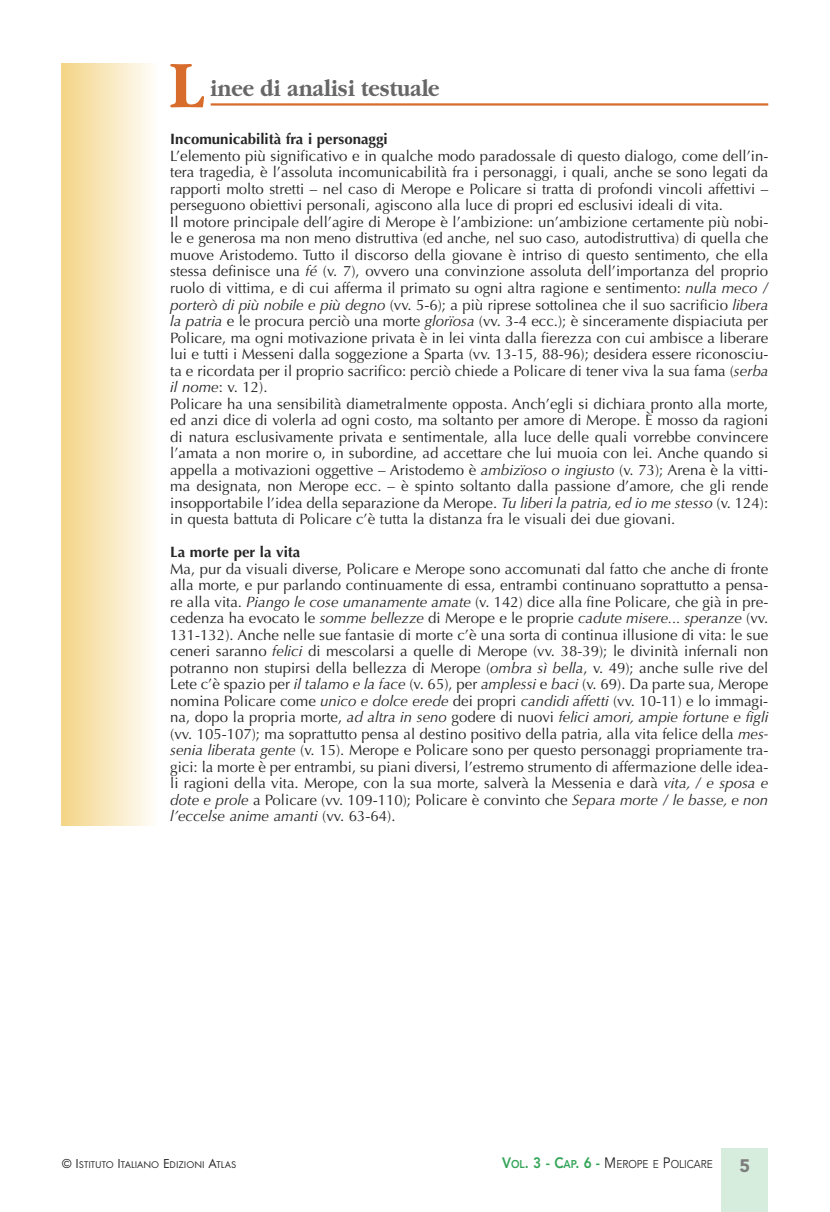
<style>
.page{position:relative;width:830px;height:1212px;background:#fff}
.page>*{position:absolute;margin:0;border:0;box-sizing:border-box;transform-origin:0 0}
.t1{font:700 69.15px "Garamond";color:#d76c2c;scale:.9 1}
.t2{font:700 24px "Garamond";color:#686768;scale:.9 1}
.t3{font:900 18px "Avenir";color:#7d7d7d}
.t4{font:15px/16.5px "Optima";color:#272627}
.t5{font:700 15px "Optima";color:#272627}
.t6{font:11.25px "Avenir";color:#272627;scale:.9 1}
.t7{font:10.2px "Futura T";color:#272627}
.s1{font-style:italic}
.s2{font-size:13.5px}
.s3{font-weight:800;font-size:15px;color:#32a457}
.s4{font-weight:800;color:#32a457}
.s5{font-size:15px}
</style>
<div class="page">
<div style="left:721px;top:1148px;width:46px;height:64px;background:#d6edde"></div>
<hr style="left:210px;top:103px;width:557px;height:3px;background:#d76c2c">
<div style="left:62px;top:64px;width:95px;height:761px;background:linear-gradient(to right,#f4d587,#fffdfb)"></div>
<h1 class="t1" style="left:170px;top:43px;width:39px">L</h1>
<h2 class="t2" style="left:210px;top:73px;width:256px">inee di analisi testuale</h2>
<p class="t5" style="left:170px;top:133px;width:219px">Incomunicabilità fra i personaggi</p>
<p class="t4" style="left:170px;top:149px;width:599px">L’elemento più significativo e in qualche modo paradossale di questo dialogo, come dell’in&shy;tera tragedia, è l’assoluta incomunicabilità fra i personaggi, i quali, anche se sono legati da rapporti molto stretti – nel caso di Merope e Policare si tratta di profondi vincoli affettivi – perseguono obiettivi personali, agiscono alla luce di propri ed esclusivi ideali di vita.<br>Il motore principale dell’agire di Merope è l’ambizione: un’ambizione certamente più nobi&shy;le e generosa ma non meno distruttiva (ed anche, nel suo caso, autodistruttiva) di quella che muove Aristodemo. Tutto il discorso della giovane è intriso di questo sentimento, che ella stessa definisce una <span class="s1">fé</span> (v. 7), ovvero una convinzione assoluta dell’importanza del proprio ruolo di vittima, e di cui afferma il primato su ogni altra ragione e sentimento: <span class="s1">nulla meco / porterò di più nobile e più degno</span> (vv. 5-6); a più riprese sottolinea che il suo sacrificio <span class="s1">libera la patria</span> e le procura perciò una morte <span class="s1">glorïosa</span> (vv. 3-4 ecc.); è sinceramente dispiaciuta per Policare, ma ogni motivazione privata è in lei vinta dalla fierezza con cui ambisce a liberare lui e tutti i Messeni dalla soggezione a Sparta (vv. 13-15, 88-96); desidera essere riconosciu&shy;ta e ricordata per il proprio sacrifico: perciò chiede a Policare di tener viva la sua fama (<span class="s1">serba il nome</span>: v. 12).<br>Policare ha una sensibilità diametralmente opposta. Anch’egli si dichiara pronto alla morte, ed anzi dice di volerla ad ogni costo, ma soltanto per amore di Merope. È mosso da ragioni di natura esclusivamente privata e sentimentale, alla luce delle quali vorrebbe convincere l’amata a non morire o, in subordine, ad accettare che lui muoia con lei. Anche quando si appella a motivazioni oggettive – Aristodemo è <span class="s1">ambizïoso o ingiusto</span> (v. 73); Arena è la vitti&shy;ma designata, non Merope ecc. – è spinto soltanto dalla passione d’amore, che gli rende insopportabile l’idea della separazione da Merope. <span class="s1">Tu liberi la patria, ed io me stesso</span> (v. 124): in questa battuta di Policare c’è tutta la distanza fra le visuali dei due giovani.</p>
<p class="t5" style="left:170px;top:546px;width:132px">La morte per la vita</p>
<p class="t4" style="left:170px;top:562px;width:599px;text-align:justify">Ma, pur da visuali diverse, Policare e Merope sono accomunati dal fatto che anche di fronte alla morte, e pur parlando continuamente di essa, entrambi continuano soprattutto a pensa&shy;re alla vita. <span class="s1">Piango le cose umanamente amate</span> (v. 142) dice alla fine Policare, che già in pre&shy;cedenza ha evocato le <span class="s1">somme bellezze</span> di Merope e le proprie <span class="s1">cadute misere... speranze</span> (vv.<br>131-132). Anche nelle sue fantasie di morte c’è una sorta di continua illusione di vita: le sue ceneri saranno <span class="s1">felici</span> di mescolarsi a quelle di Merope (vv. 38-39); le divinità infernali non potranno non stupirsi della bellezza di Merope (<span class="s1">ombra sì bella</span>, v. 49); anche sulle rive del Lete c’è spazio per <span class="s1">il talamo e la face</span> (v. 65), per <span class="s1">amplessi</span> e <span class="s1">baci</span> (v. 69). Da parte sua, Merope nomina Policare come <span class="s1">unico e dolce erede</span> dei propri <span class="s1">candidi affetti</span> (vv. 10-11) e lo immagi&shy;na, dopo la propria morte, <span class="s1">ad altra in seno</span> godere di nuovi <span class="s1">felici amori, ampie fortune e figli </span>(vv. 105-107); ma soprattutto pensa al destino positivo della patria, alla vita felice della <span class="s1">mes&shy;senia liberata gente</span> (v. 15). Merope e Policare sono per questo personaggi propriamente tra&shy;gici: la morte è per entrambi, su piani diversi, l’estremo strumento di affermazione delle idea&shy;li ragioni della vita. Merope, con la sua morte, salverà la Messenia e darà <span class="s1">vita, / e sposa e dote e prole</span> a Policare (vv. 109-110); Policare è convinto che <span class="s1">Separa morte / le basse, e non l’eccelse anime amanti</span> (vv. 63-64).</p>
<p class="t7" style="left:62px;top:1158px;width:176px"><span class="s2">© I</span>STITUTO <span class="s2">I</span>TALIANO <span class="s2">E</span>DIZIONI <span class="s2">A</span>TLAS</p>
<p class="t6" style="left:502px;top:1159px;width:235px"><span class="s3">V</span><span class="s4">OL</span><span class="s3">. 3 - C</span><span class="s4">AP</span><span class="s3">. 6 -</span> <span class="s5">M</span>EROPE E <span class="s5">P</span>OLICARE</p>
<p class="t3" style="left:739px;top:1159px;width:12px">5</p>
</div>
